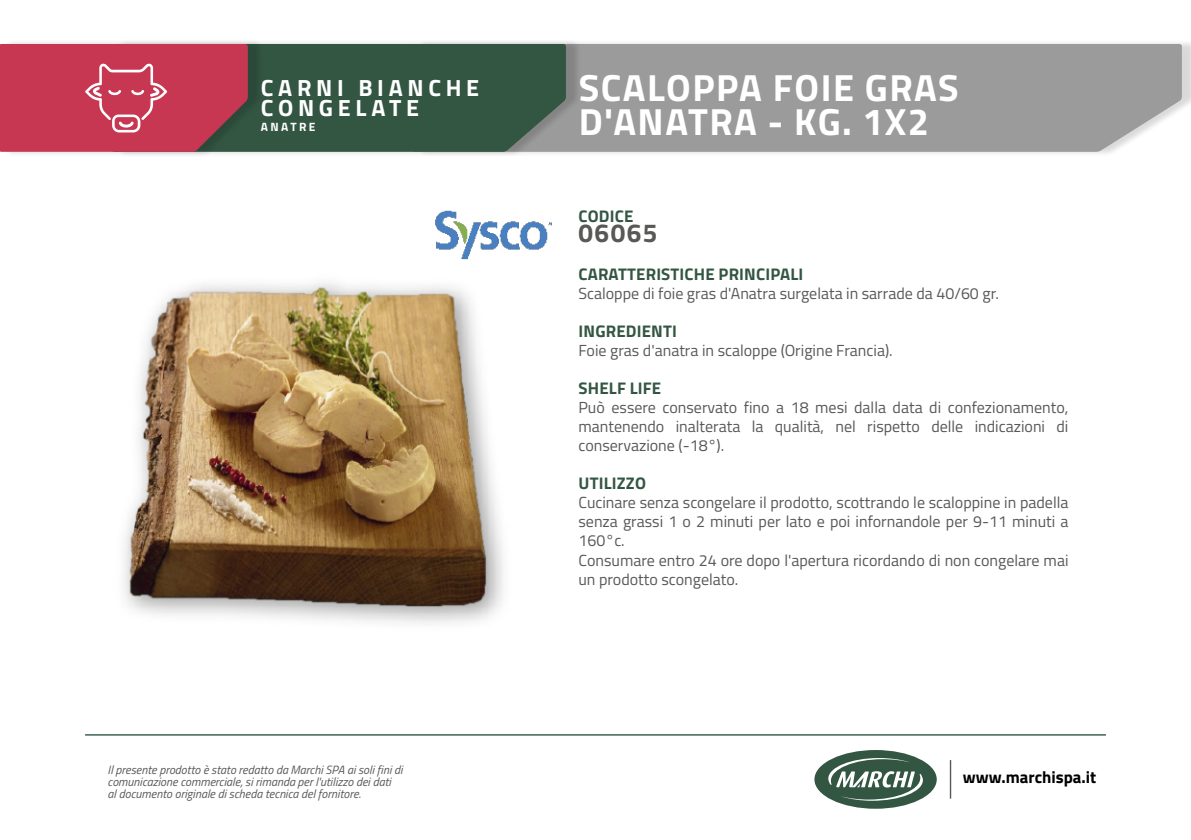
<style>
.page{position:relative;width:1191px;height:840px;background:#fff}
.page>*{position:absolute;margin:0;border:0;box-sizing:border-box;transform-origin:0 0}
.t1{font:700 37.8px "Titillium Web";letter-spacing:.04em;color:#fff}
.t2{font:700 26px "Titillium Web";letter-spacing:.06em;color:#585857}
.t3{font:700 23.4px "Titillium Web";letter-spacing:.2em;color:#fff}
.t4{font:700 16.8px "Titillium Web";letter-spacing:.01em;color:#335643}
.t5{font:700 16.8px "Titillium Web";color:#000}
.t6{font:16px/19px "Titillium Web";color:#585857;text-align:justify}
.t7{font:italic 12px/12px "Titillium Web";color:#585857}
.t8{font:700 12px "Titillium Web";letter-spacing:.2em;color:#fff}
</style>
<div class="page">
<hr style="left:949px;top:759px;width:2px;height:39px;background:#585857">
<div style="left:814px;top:749px;width:122px;height:59px;background:#335643;border-radius:50%"></div>
<svg style="left:828px;top:757px;width:95px;height:43px"></svg>
<hr style="left:85px;top:733px;width:1021px;height:2px;background:#335643">
<div style="left:416px;top:39px;width:775px;height:118px;background:#000;opacity:.15"></div>
<div style="left:581px;top:44px;width:600px;height:108px;background:#9c9b9b"></div>
<div style="left:116px;top:38px;width:465px;height:119px;background:#000;opacity:.15"></div>
<div style="left:263px;top:44px;width:303px;height:108px;background:#335643"></div>
<div style="left:4px;top:38px;width:259px;height:119px;background:#000;opacity:.15"></div>
<svg style="left:0;top:44px;width:248px;height:108px;background:#c13f57"></svg>
<img style="left:124px;top:282px;width:379px;height:342px">
<img style="left:418px;top:210px;width:134px;height:77px">
<p class="t3" style="left:261px;top:70px;width:220px">CARNI BIANCHE</p>
<p class="t3" style="left:261px;top:90px;width:160px">CONGELATE</p>
<p class="t8" style="left:261px;top:118px;width:56px">ANATRE</p>
<p class="t3" style="left:302px;top:85px;width:91px">CARNE</p>
<p class="t7" style="left:108px;top:762px;width:296px">Il presente prodotto è stato redatto da Marchi SPA ai soli fini di comunicazione commerciale, si rimanda per l'utilizzo dei dati<br>al documento originale di scheda tecnica del fornitore.</p>
<p class="t1" style="left:578px;top:59px;width:381px">SCALOPPA FOIE GRAS</p>
<p class="t1" style="left:578px;top:93px;width:352px">D'ANATRA - KG. 1X2</p>
<p class="t4" style="left:578px;top:203px;width:56px">CODICE</p>
<p class="t2" style="left:578px;top:213px;width:81px">06065</p>
<p class="t4" style="left:578px;top:261px;width:226px">CARATTERISTICHE PRINCIPALI</p>
<p class="t6" style="left:578px;top:283px;width:422px">Scaloppe di foie gras d'Anatra surgelata in sarrade da 40/60 gr.</p>
<p class="t4" style="left:578px;top:318px;width:100px">INGREDIENTI</p>
<p class="t6" style="left:578px;top:340px;width:316px">Foie gras d'anatra in scaloppe (Origine Francia).</p>
<p class="t4" style="left:578px;top:375px;width:84px">SHELF LIFE</p>
<p class="t6" style="left:578px;top:397px;width:491px">Può essere conservato fino a 18 mesi dalla data di confezionamento, mantenendo inalterata la qualità, nel rispetto delle indicazioni di conservazione (-18°).</p>
<p class="t4" style="left:578px;top:470px;width:69px">UTILIZZO</p>
<p class="t6" style="left:578px;top:492px;width:491px">Cucinare senza scongelare il prodotto, scottrando le scaloppine in padella senza grassi 1 o 2 minuti per lato e poi infornandole per 9-11 minuti a 160°c.</p>
<p class="t6" style="left:578px;top:549px;width:491px">Consumare entro 24 ore dopo l'apertura ricordando di non congelare mai un prodotto scongelato.</p>
<p class="t5" style="left:963px;top:764px;width:135px">www.marchispa.it</p>
</div>
